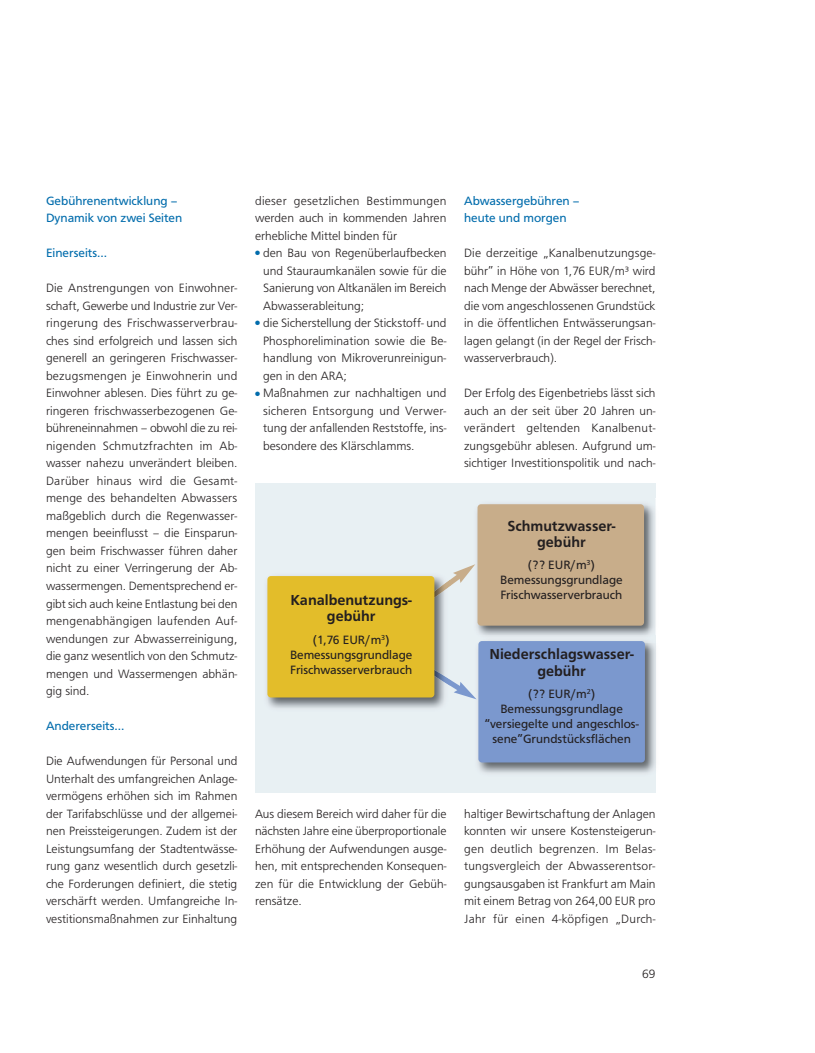
<style>
.page{position:relative;width:815px;height:1053px;background:#fff}
.page>*{position:absolute;margin:0;border:0;box-sizing:border-box;transform-origin:0 0}
.t1{font:700 15px/16.2px "Front Page";color:#231f20;text-align:center}
.t2{font:300 12.5px/17.5px "Front Page";color:#231f20;text-align:justify}
.t3{font:12.5px/15px "Front Page";color:#231f20;text-align:center}
.t4{font:12.5px/17.5px "Front Page";color:#006cac}
.s1{color:#006cac}
</style>
<div class="page">
<div style="left:255px;top:483px;width:401px;height:309px;background:#e8f0f3"></div>
<img style="left:476px;top:498px;width:180px;height:275px">
<div style="left:478px;top:504px;width:166px;height:121px;background:#c8ad8a;border-radius:4px"></div>
<div style="left:478px;top:641px;width:167px;height:121px;background:#7b98ce;border-radius:4px"></div>
<svg style="left:451px;top:564px;width:26px;height:135px"></svg>
<img style="left:266px;top:576px;width:179px;height:132px">
<img style="left:434px;top:647px;width:17px;height:39px">
<img style="left:434px;top:579px;width:17px;height:46px">
<div style="left:267px;top:576px;width:167px;height:121px;background:#e3bd2a;border-radius:4px"></div>
<p class="t4" style="left:46px;top:193px;width:138px">Gebührenentwicklung –<br>Dynamik von zwei Seiten</p>
<p class="t4" style="left:46px;top:245px;width:63px">Einerseits...</p>
<p class="t2" style="left:46px;top:280px;width:193px">Die Anstrengungen von Einwohner&shy;schaft, Gewerbe und Industrie zur Ver&shy;ringerung des Frischwasserverbrau&shy;ches sind erfolgreich und lassen sich generell an geringeren Frischwasser&shy;bezugsmengen je Einwohnerin und Einwohner ablesen. Dies führt zu ge&shy;ringeren frischwasserbezogenen Ge&shy;bühreneinnahmen – obwohl die zu rei&shy;nigenden Schmutzfrachten im Ab&shy;wasser nahezu unverändert bleiben.<br>Darüber hinaus wird die Gesamt&shy;menge des behandelten Abwassers maßgeblich durch die Regenwasser&shy;mengen beeinflusst – die Einsparun&shy;gen beim Frischwasser führen daher nicht zu einer Verringerung der Ab&shy;wassermengen. Dementsprechend er&shy;gibt sich auch keine Entlastung bei den mengenabhängigen laufenden Auf&shy;wendungen zur Abwasserreinigung, die ganz wesentlich von den Schmutz&shy;mengen und Wassermengen abhän&shy;gig sind.</p>
<p class="t4" style="left:46px;top:718px;width:80px">Andererseits...</p>
<p class="t2" style="left:46px;top:753px;width:193px">Die Aufwendungen für Personal und Unterhalt des umfangreichen Anlage&shy;vermögens erhöhen sich im Rahmen der Tarifabschlüsse und der allgemei&shy;nen Preissteigerungen. Zudem ist der Leistungsumfang der Stadtentwässe&shy;rung ganz wesentlich durch gesetzli&shy;che Forderungen definiert, die stetig verschärft werden. Umfangreiche In&shy;vestitionsmaßnahmen zur Einhaltung</p>
<p class="t2" style="left:255px;top:193px;width:193px">dieser gesetzlichen Bestimmungen werden auch in kommenden Jahren erhebliche Mittel binden für</p>
<p class="t2" style="left:263px;top:245px;width:185px;text-indent:-8px"><span class="s1">●</span> den Bau von Regenüberlaufbecken und Stauraumkanälen sowie für die Sanierung von Altkanälen im Bereich Abwasserableitung;</p>
<p class="t2" style="left:263px;top:315px;width:185px;text-indent:-8px"><span class="s1">●</span> die Sicherstellung der Stickstoff- und Phosphorelimination sowie die Be&shy;handlung von Mikroverunreinigun&shy;gen in den ARA;</p>
<p class="t2" style="left:263px;top:385px;width:185px;text-indent:-8px"><span class="s1">●</span> Maßnahmen zur nachhaltigen und sicheren Entsorgung und Verwer&shy;tung der anfallenden Reststoffe, ins&shy;besondere des Klärschlamms.</p>
<p class="t4" style="left:464px;top:193px;width:117px">Abwassergebühren – heute und morgen</p>
<p class="t2" style="left:464px;top:245px;width:193px">Die derzeitige „Kanalbenutzungsge&shy;bühr” in Höhe von 1,76 EUR/m³ wird nach Menge der Abwässer berechnet, die vom angeschlossenen Grundstück in die öffentlichen Entwässerungsan&shy;lagen gelangt (in der Regel der Frisch&shy;wasserverbrauch).</p>
<p class="t2" style="left:464px;top:385px;width:193px">Der Erfolg des Eigenbetriebs lässt sich auch an der seit über 20 Jahren un&shy;verändert geltenden Kanalbenut&shy;zungsgebühr ablesen. Aufgrund um&shy;sichtiger Investitionspolitik und nach-</p>
<p class="t1" style="left:290px;top:593px;width:123px">Kanalbenutzungs&shy;gebühr</p>
<p class="t3" style="left:290px;top:633px;width:124px">(1,76 EUR/m<sup>3</sup>)<br>Bemessungsgrundlage<br>Frischwasserverbrauch</p>
<p class="t1" style="left:507px;top:518px;width:110px">Schmutzwasser&shy;gebühr</p>
<p class="t3" style="left:500px;top:558px;width:124px">(?? EUR/m<sup>3</sup>)<br>Bemessungsgrundlage<br>Frischwasserverbrauch</p>
<p class="t1" style="left:489px;top:647px;width:146px">Niederschlagswasser&shy;gebühr</p>
<p class="t3" style="left:484px;top:687px;width:156px">(?? EUR/m<sup>2</sup>)<br>Bemessungsgrundlage “versiegelte und angeschlos&shy;sene”Grundstücksflächen</p>
<p class="t2" style="left:255px;top:805px;width:193px">Aus diesem Bereich wird daher für die nächsten Jahre eine überproportionale Erhöhung der Aufwendungen ausge&shy;hen, mit entsprechenden Konsequen&shy;zen für die Entwicklung der Gebüh&shy;rensätze.</p>
<p class="t2" style="left:464px;top:805px;width:193px">haltiger Bewirtschaftung der Anlagen konnten wir unsere Kostensteigerun&shy;gen deutlich begrenzen. Im Belas&shy;tungsvergleich der Abwasserentsor&shy;gungsausgaben ist Frankfurt am Main mit einem Betrag von 264,00 EUR pro Jahr für einen 4-köpfigen „Durch-</p>
<p class="t2" style="left:642px;top:965px;width:15px">69</p>
</div>
